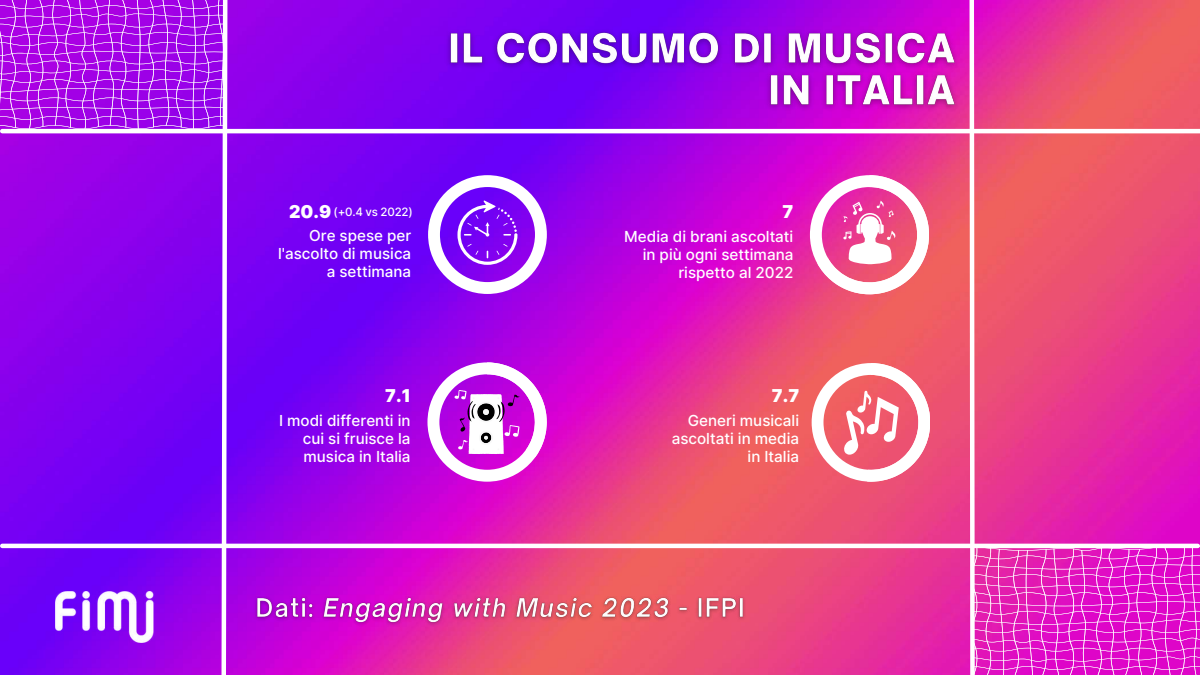
<style>
.page{position:relative;width:1200px;height:675px;background:#fff}
.page>*{position:absolute;margin:0;border:0;box-sizing:border-box;transform-origin:0 0}
.t1{font:900 17.8px "Inter";color:#fff}
.t2{font:900 17.7px "Inter";color:#fff}
.t3{font:500 15.2px/18px "Inter";color:#fff;text-align:right}
.t4{font:500 11.5px "Inter";letter-spacing:-.02em;color:#fff}
</style>
<div class="page">
<img style="left:230px;top:0;width:737px;height:675px">
<hr style="left:2px;top:129px;width:1198px;height:4px;background:#fff">
<hr style="left:2px;top:544px;width:1196px;height:4px;background:#fff">
<svg style="left:0;top:0;width:230px;height:675px;background:#8f11ef"></svg>
<img style="left:441px;top:24px;width:524px;height:92px">
<img style="left:252px;top:592px;width:497px;height:37px">
<img style="left:56px;top:592px;width:100px;height:51px">
<svg style="left:967px;top:0;width:233px;height:675px;background:#e94493"></svg>
<svg style="left:428px;top:175px;width:119px;height:119px"></svg>
<svg style="left:810px;top:175px;width:119px;height:119px"></svg>
<svg style="left:427px;top:362px;width:120px;height:120px"></svg>
<svg style="left:812px;top:363px;width:118px;height:119px"></svg>
<p class="t2" style="left:289px;top:201px;width:44px">20.9</p>
<p class="t4" style="left:334px;top:205px;width:81px">(+0.4 vs 2022)</p>
<p class="t1" style="left:783px;top:200px;width:12px">7</p>
<p class="t3" style="left:278px;top:227px;width:135px">Ore spese per l'ascolto di musica a settimana</p>
<p class="t3" style="left:624px;top:227px;width:171px">Media di brani ascoltati in più ogni settimana rispetto al 2022</p>
<p class="t2" style="left:385px;top:385px;width:27px">7.1</p>
<p class="t1" style="left:772px;top:385px;width:29px">7.7</p>
<p class="t3" style="left:303px;top:411px;width:109px;text-align:justify;text-indent:-24px">I modi differenti in cui si fruisce la musica in Italia</p>
<p class="t3" style="left:672px;top:412px;width:129px">Generi musicali ascoltati in media in Italia</p>
</div>
